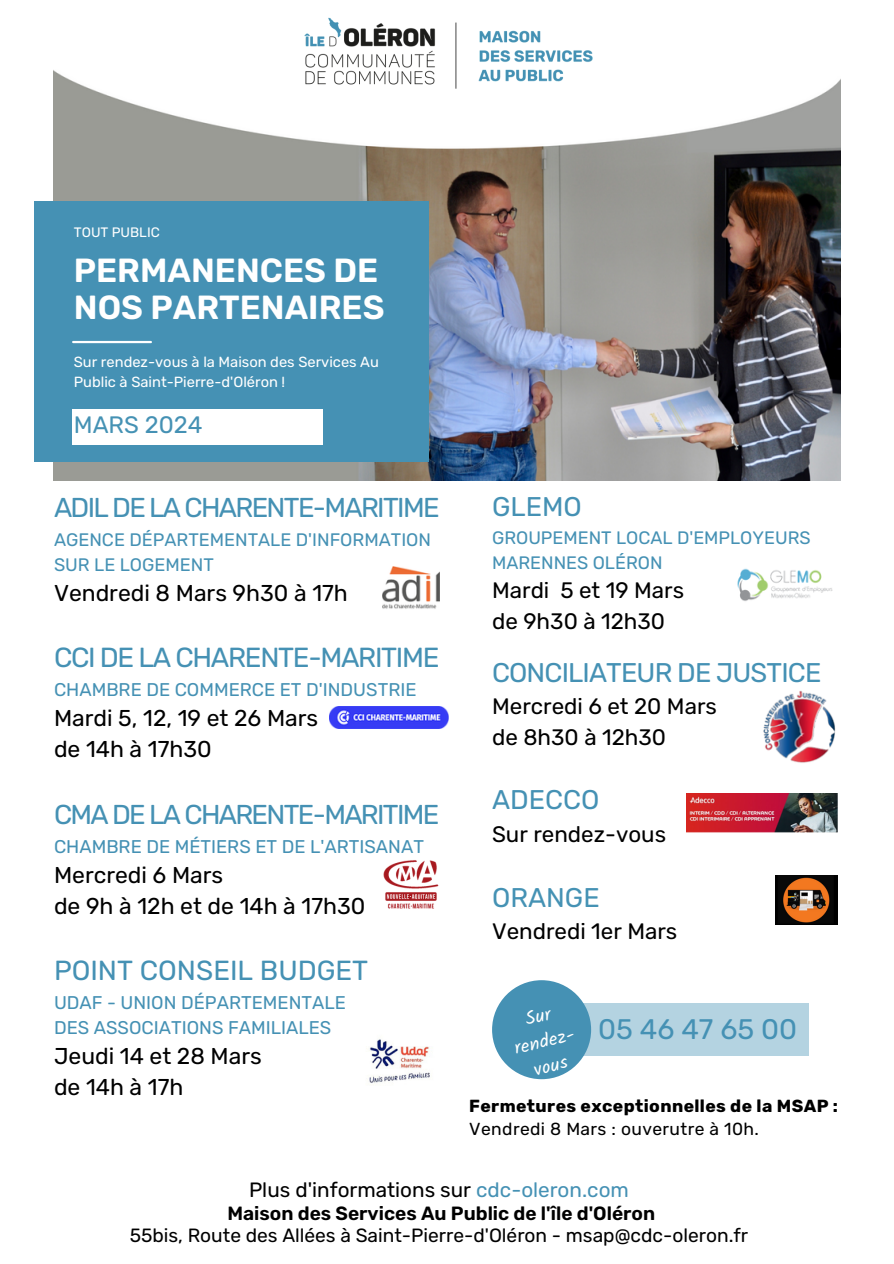
<style>
.page{position:relative;width:894px;height:1264px;background:#fff}
.page>*{position:absolute;margin:0;border:0;box-sizing:border-box;transform-origin:0 0}
.t1{font:600 33.45px/37.7px "Rubik";color:#fff}
.t2{font:28.2px "Rubik";color:#4591b4}
.t3{font:27.6px "Rubik";letter-spacing:-.045em;color:#4591b4}
.t4{font:27.6px "Rubik";color:#4591b4}
.t5{font:27.3px "Rubik";letter-spacing:-.06em;color:#4591b4}
.t6{font:27px "Rubik";letter-spacing:-.03em;color:#4591b4}
.t7{font:27px "Rubik";color:#4592b4}
.t8{font:23.7px "Rubik";color:#4592b4}
.t9{font:22.95px/31px "Rubik";color:#000}
.t10{font:22.35px/30.3px "Rubik";color:#000}
.t11{font:20.7px "Rubik";color:#000}
.t12{font:19.2px "Rubik";color:#000}
.t13{font:600 19.2px "Rubik";color:#000}
.t14{font:18.6px/25.3px "Kalam";color:#fff;text-align:center}
.t15{font:18.45px/25.3px "Rubik";color:#4591b4}
.t16{font:18.15px/25.3px "Rubik";color:#4591b4}
.t17{font:18px/24.8px "Rubik";color:#4591b4}
.t18{font:700 17.4px "Rubik";letter-spacing:.02em;color:#000}
.t19{font:17.4px "Rubik";letter-spacing:.02em;color:#000}
.t20{font:14.7px/20.2px "Rubik";color:#fff}
.t21{font:13.65px "Rubik";color:#fff}
.s1{color:#4591b4}
</style>
<div class="page">
<img style="left:53px;top:70px;width:787px;height:410px">
<img style="left:304px;top:18px;width:330px;height:71px">
<div style="left:34px;top:201px;width:394px;height:261px;background:#4591b4"></div>
<div style="left:72px;top:409px;width:250px;height:35px;background:#fff"></div>
<hr style="left:73px;top:341px;width:78px;height:2px;background:#fff">
<div style="left:577px;top:1003px;width:231px;height:52px;background:#b4d3e1"></div>
<div style="left:492px;top:980px;width:99px;height:99px;background:#4591b4;border-radius:50%"></div>
<img style="left:775px;top:876px;width:62px;height:48px">
<img style="left:369px;top:1039px;width:61px;height:45px">
<img style="left:737px;top:568px;width:96px;height:33px">
<img style="left:382px;top:566px;width:57px;height:43px">
<img style="left:329px;top:707px;width:120px;height:21px">
<img style="left:383px;top:860px;width:56px;height:49px">
<img style="left:763px;top:690px;width:73px;height:73px">
<img style="left:686px;top:793px;width:151px;height:39px">
<p class="t21" style="left:74px;top:224px;width:87px">TOUT PUBLIC</p>
<h1 class="t1" style="left:74px;top:251px;width:312px">PERMANENCES DE<br>NOS PARTENAIRES</h1>
<p class="t20" style="left:74px;top:352px;width:306px">Sur rendez-vous à la Maison des Services Au<br>Public à Saint-Pierre-d'Oléron !</p>
<h4 class="t8" style="left:74px;top:410px;width:130px">MARS <span class="s1">2024</span></h4>
<p class="t5" style="left:54px;top:491px;width:387px">ADIL DE LA CHARENTE-MARITIME</p>
<p class="t16" style="left:54px;top:526px;width:378px">AGENCE DÉPARTEMENTALE D'INFORMATION<br>SUR LE LOGEMENT</p>
<p class="t9" style="left:54px;top:577px;width:295px">Vendredi 8 Mars 9h30 à 17h</p>
<p class="t3" style="left:54px;top:641px;width:387px">CCI DE LA CHARENTE-MARITIME</p>
<p class="t15" style="left:54px;top:677px;width:364px">CHAMBRE DE COMMERCE ET D'INDUSTRIE</p>
<p class="t9" style="left:54px;top:702px;width:266px">Mardi 5, 12, 19 et 26 Mars de 14h à 17h30</p>
<p class="t5" style="left:54px;top:798px;width:387px">CMA DE LA CHARENTE-MARITIME</p>
<p class="t15" style="left:54px;top:833px;width:371px">CHAMBRE DE MÉTIERS ET DE L'ARTISANAT</p>
<p class="t9" style="left:54px;top:859px;width:313px">Mercredi 6 Mars<br>de 9h à 12h et de 14h à 17h30</p>
<p class="t4" style="left:54px;top:954px;width:316px">POINT CONSEIL BUDGET</p>
<p class="t15" style="left:54px;top:990px;width:293px">UDAF - UNION DÉPARTEMENTALE<br>DES ASSOCIATIONS FAMILIALES</p>
<p class="t9" style="left:54px;top:1040px;width:209px">Jeudi 14 et 28 Mars de 14h à 17h</p>
<p class="t6" style="left:492px;top:491px;width:91px">GLEMO</p>
<p class="t17" style="left:492px;top:526px;width:320px">GROUPEMENT LOCAL D'EMPLOYEURS<br>MARENNES OLÉRON</p>
<p class="t10" style="left:492px;top:575px;width:193px">Mardi 5 et 19 Mars de 9h30 à 12h30</p>
<p class="t6" style="left:492px;top:656px;width:331px">CONCILIATEUR DE JUSTICE</p>
<p class="t10" style="left:492px;top:691px;width:226px">Mercredi 6 et 20 Mars de 8h30 à 12h30</p>
<p class="t6" style="left:492px;top:783px;width:109px">ADECCO</p>
<p class="t10" style="left:492px;top:818px;width:175px">Sur rendez-vous</p>
<p class="t7" style="left:492px;top:881px;width:109px">ORANGE</p>
<p class="t10" style="left:492px;top:916px;width:187px">Vendredi 1er Mars</p>
<p class="t14" style="left:505px;top:1011px;width:68px;rotate:-14deg">Sur rendez&shy;vous</p>
<p class="t2" style="left:598px;top:1012px;width:200px">05 46 47 65 00</p>
<p class="t18" style="left:469px;top:1095px;width:370px">Fermetures exceptionnelles de la MSAP :</p>
<p class="t19" style="left:469px;top:1118px;width:291px">Vendredi 8 Mars : ouverutre à 10h.</p>
<p class="t11" style="left:249px;top:1177px;width:381px">Plus d'informations sur <span class="s1">cdc-oleron.com</span></p>
<p class="t13" style="left:227px;top:1202px;width:429px">Maison des Services Au Public de l'île d'Oléron</p>
<p class="t12" style="left:130px;top:1223px;width:619px">55bis, Route des Allées à Saint-Pierre-d'Oléron - msap@cdc-oleron.fr</p>
</div>
